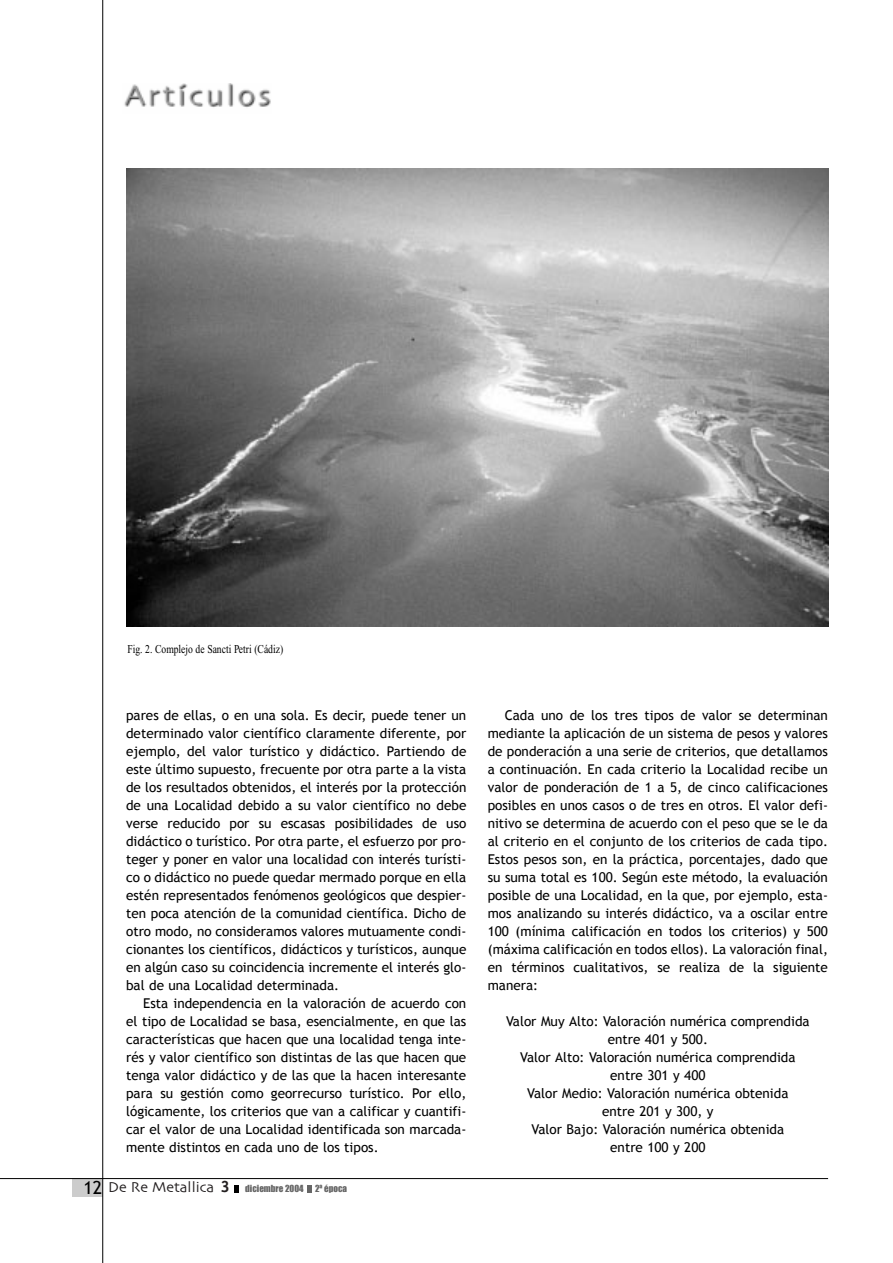
<style>
.page{position:relative;width:893px;height:1263px;background:#fff}
.page>*{position:absolute;margin:0;border:0;box-sizing:border-box;transform-origin:0 0}
.t1{font:18px "Trebuchet MS";color:#000}
.t2{font:15px "Skia";color:#231f20}
.t3{font:13.5px/18px "Trebuchet MS";color:#000;text-align:justify}
.t4{font:12px "Times New Roman";color:#000;scale:.8 1}
.t5{font:9px "Impact";color:#666}
.s1{font-family:"Officina Sans";font-weight:700;font-size:16.5px}
.s2{font-family:"Impact";font-size:9px;color:#666}
</style>
<div class="page">
<svg style="left:234px;top:1185px;width:5px;height:7px"></svg>
<svg style="left:307px;top:1185px;width:5px;height:7px"></svg>
<div style="left:72px;top:1179px;width:31px;height:18px;background:#ccc"></div>
<hr style="left:102px;top:0;width:1px;height:1263px;background:#000">
<hr style="left:0;top:1178px;width:828px;height:1px;background:#000">
<img style="left:124px;top:83px;width:147px;height:25px">
<img style="left:126px;top:169px;width:702px;height:458px">
<p class="t4" style="left:128px;top:644px;width:196px">Fig. 2. Complejo de Sancti Petri (Cádiz)</p>
<p class="t3" style="left:126px;top:708px;width:342px">pares de ellas, o en una sola. Es decir, puede tener un determinado valor científico claramente diferente, por ejemplo, del valor turístico y didáctico. Partiendo de este último supuesto, frecuente por otra parte a la vista de los resultados obtenidos, el interés por la protección de una Localidad debido a su valor científico no debe verse reducido por su escasas posibilidades de uso didáctico o turístico. Por otra parte, el esfuerzo por pro&shy;teger y poner en valor una localidad con interés turísti&shy;co o didáctico no puede quedar mermado porque en ella estén representados fenómenos geológicos que despier&shy;ten poca atención de la comunidad científica. Dicho de otro modo, no consideramos valores mutuamente condi&shy;cionantes los científicos, didácticos y turísticos, aunque en algún caso su coincidencia incremente el interés glo&shy;bal de una Localidad determinada.</p>
<p class="t3" style="left:126px;top:996px;width:342px;text-indent:17px">Esta independencia en la valoración de acuerdo con el tipo de Localidad se basa, esencialmente, en que las características que hacen que una localidad tenga inte&shy;rés y valor científico son distintas de las que hacen que tenga valor didáctico y de las que la hacen interesante para su gestión como georrecurso turístico. Por ello, lógicamente, los criterios que van a calificar y cuantifi&shy;car el valor de una Localidad identificada son marcada&shy;mente distintos en cada uno de los tipos.</p>
<h1 class="t1" style="left:83px;top:1181px;width:20px">12</h1>
<p class="t2" style="left:108px;top:1181px;width:197px">De Re Metallica <span class="s1">3</span> <span class="s2">diciembre 2004</span></p>
<p class="t5" style="left:315px;top:1186px;width:34px">2ª época</p>
<p class="t3" style="left:487px;top:708px;width:342px;text-indent:17px">Cada uno de los tres tipos de valor se determinan mediante la aplicación de un sistema de pesos y valores de ponderación a una serie de criterios, que detallamos a continuación. En cada criterio la Localidad recibe un valor de ponderación de 1 a 5, de cinco calificaciones posibles en unos casos o de tres en otros. El valor defi&shy;nitivo se determina de acuerdo con el peso que se le da al criterio en el conjunto de los criterios de cada tipo.<br>Estos pesos son, en la práctica, porcentajes, dado que su suma total es 100. Según este método, la evaluación posible de una Localidad, en la que, por ejemplo, esta&shy;mos analizando su interés didáctico, va a oscilar entre 100 (mínima calificación en todos los criterios) y 500 (máxima calificación en todos ellos). La valoración final, en términos cualitativos, se realiza de la siguiente manera:</p>
<p class="t3" style="left:506px;top:1014px;width:305px;text-align:center">Valor Muy Alto: Valoración numérica comprendida entre 401 y 500.<br>Valor Alto: Valoración numérica comprendida entre 301 y 400<br>Valor Medio: Valoración numérica obtenida<br>entre 201 y 300, y<br>Valor Bajo: Valoración numérica obtenida<br>entre 100 y 200</p>
</div>
